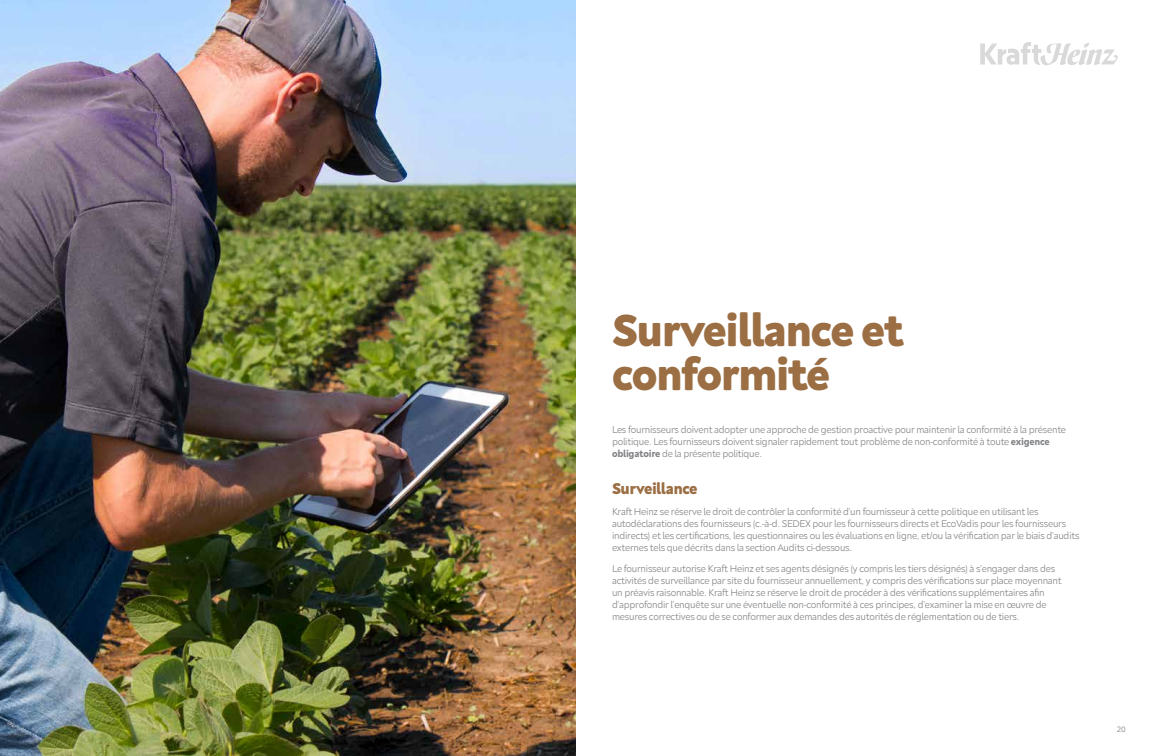
<style>
.page{position:relative;width:1152px;height:756px;background:#fff}
.page>*{position:absolute;margin:0;border:0;box-sizing:border-box;transform-origin:0 0}
.t1{font:800 46px/44px "Neufreit";letter-spacing:-.035em;color:#9b6e43}
.t2{font:800 16px "Neufreit";letter-spacing:-.03em;color:#9b6e43}
.t3{font:300 10px/12px "Neufreit";letter-spacing:-.02em;color:#808285}
.t4{font:300 8px "Neufreit";color:#808285}
.s1{font-weight:700}
</style>
<div class="page">
<svg style="left:980px;top:42px;width:138px;height:23px"></svg>
<img style="left:0;top:0;width:576px;height:756px">
<h1 class="t1" style="left:612px;top:307px;width:293px">Surveillance et conformité</h1>
<p class="t3" style="left:612px;top:423px;width:456px">Les fournisseurs doivent adopter une approche de gestion proactive pour maintenir la conformité à la présente politique. Les fournisseurs doivent signaler rapidement tout problème de non-conformité à toute <span class="s1">exigence obligatoire</span> de la présente politique.</p>
<h2 class="t2" style="left:612px;top:479px;width:87px">Surveillance</h2>
<p class="t3" style="left:612px;top:505px;width:469px">Kraft Heinz se réserve le droit de contrôler la conformité d’un fournisseur à cette politique en utilisant les autodéclarations des fournisseurs (c.-à-d. SEDEX pour les fournisseurs directs et EcoVadis pour les fournisseurs indirects) et les certifications, les questionnaires ou les évaluations en ligne, et/ou la vérification par le biais d’audits externes tels que décrits dans la section Audits ci-dessous.</p>
<p class="t3" style="left:612px;top:562px;width:451px">Le fournisseur autorise Kraft Heinz et ses agents désignés (y compris les tiers désignés) à s’engager dans des activités de surveillance par site du fournisseur annuellement, y compris des vérifications sur place moyennant un préavis raisonnable. Kraft Heinz se réserve le droit de procéder à des vérifications supplémentaires afin d’approfondir l’enquête sur une éventuelle non-conformité à ces principes, d’examiner la mise en œuvre de mesures correctives ou de se conformer aux demandes des autorités de réglementation ou de tiers.</p>
<p class="t4" style="left:1117px;top:725px;width:10px">20</p>
</div>
